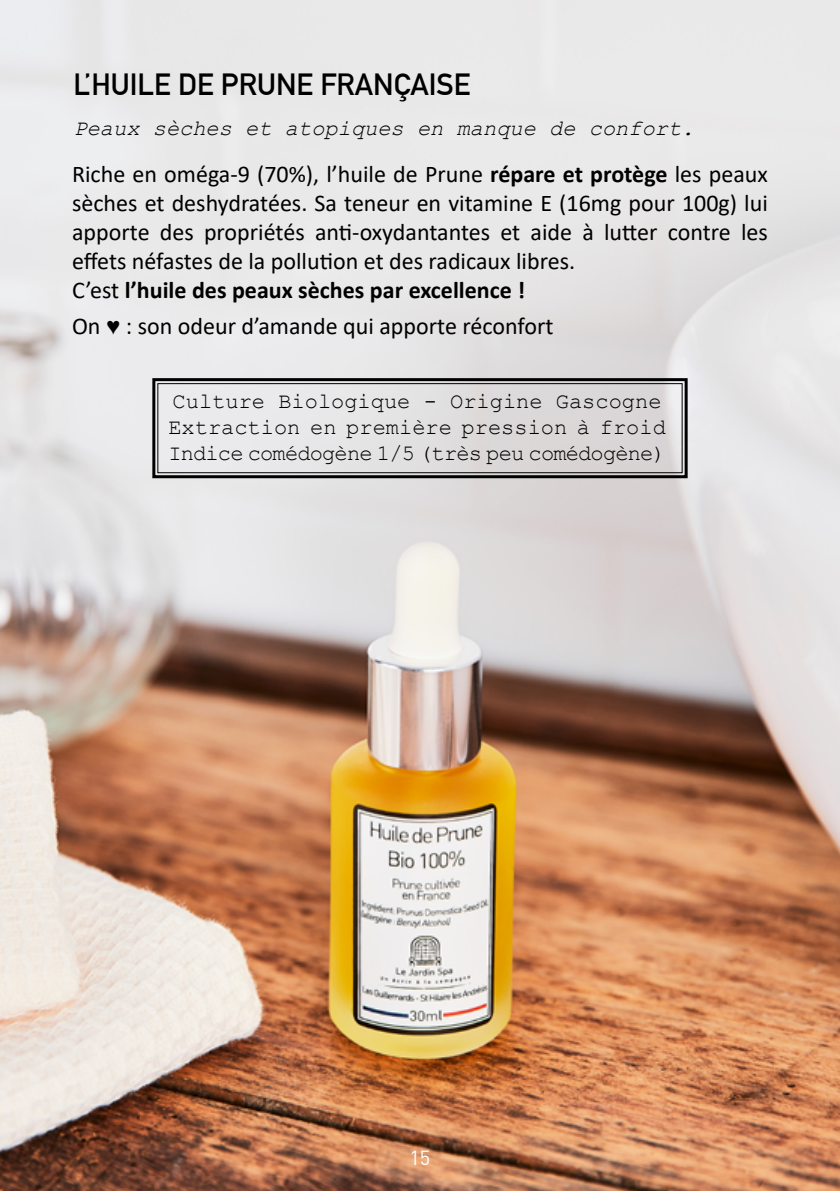
<style>
.page{position:relative;width:840px;height:1191px;background:#fff}
.page>*{position:absolute;margin:0;border:0;box-sizing:border-box;transform-origin:0 0}
.t1{font:700 30px "DIN Alternate";color:#000}
.t2{font:24px/28.8px "Calibri";color:#000}
.t3{font:22px/26.4px "Courier New";color:#000}
.t4{font:italic 22px "Courier New";color:#000}
.t5{font:20px "DIN";color:#fff}
.s1{font-weight:700}
.s2{font-family:"Courier New"}
</style>
<div class="page">
<img style="left:0;top:0;width:839px;height:1191px">
<svg style="left:151px;top:377px;width:537px;height:103px;background:#d1d0d1"></svg>
<div style="left:157px;top:383px;width:525px;height:90px;border:1px solid #000"></div>
<p class="t1" style="left:73px;top:62px;width:398px">L’HUILE DE PRUNE FRANÇAISE</p>
<p class="t4" style="left:73px;top:113px;width:622px">Peaux sèches et atopiques en manque de confort.</p>
<p class="t2" style="left:72px;top:159px;width:697px">Riche en oméga-9 (70%), l’huile de Prune <span class="s1">répare et protège</span> les peaux sèches et deshydratées. Sa teneur en vitamine E (16mg pour 100g) lui apporte des propriétés anti-oxydantantes et aide à lutter contre les effets néfastes de la pollution et des radicaux libres.<br>C’est <span class="s1">l’huile des peaux sèches par excellence !</span></p>
<p class="t2" style="left:72px;top:311px;width:482px">On <span class="s2">♥</span> : son odeur d’amande qui apporte réconfort</p>
<p class="t3" style="left:168px;top:387px;width:498px">Culture Biologique - Origine Gascogne<br>Extraction en première pression à froid<br>Indice comédogène 1/5 (très peu comédogène)</p>
<p class="t5" style="left:409px;top:1145px;width:22px">15</p>
</div>
